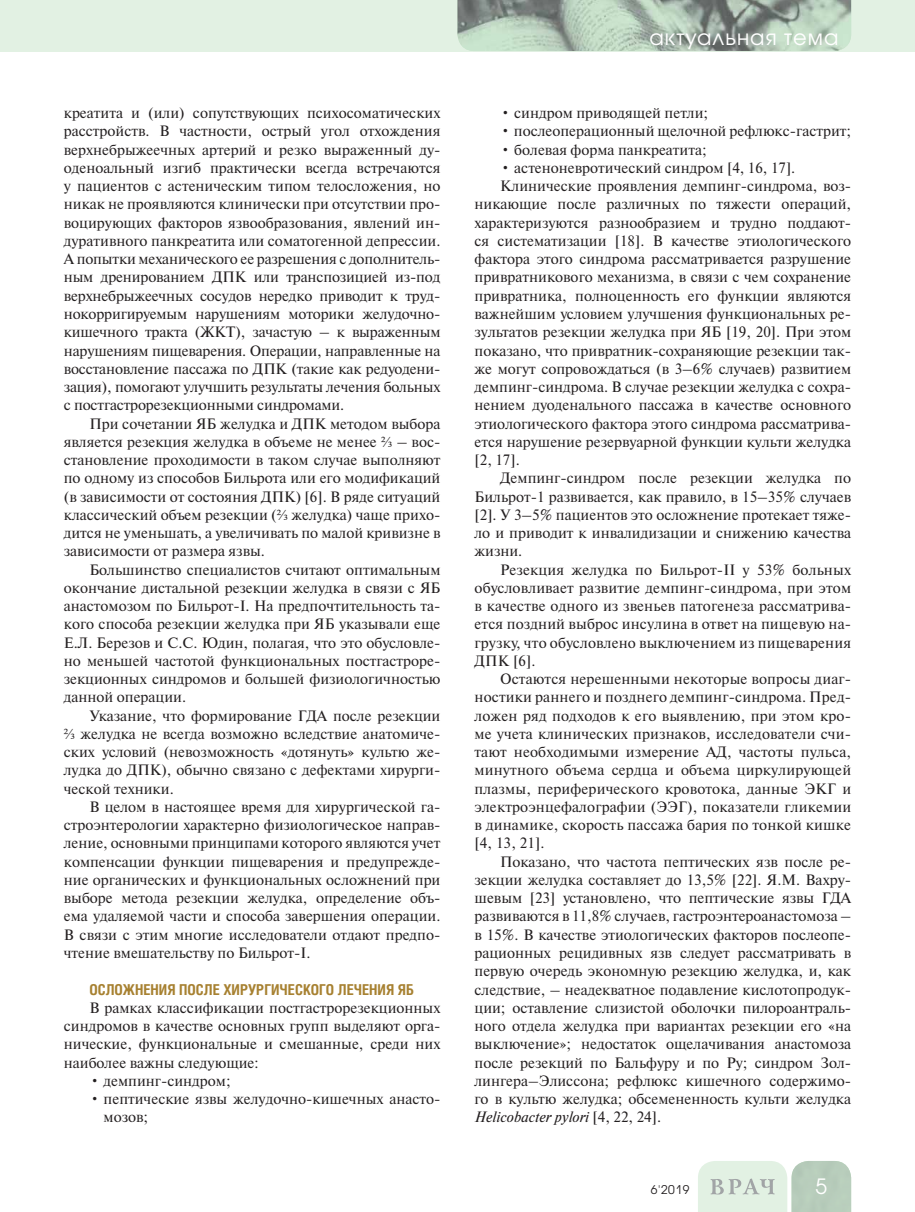
<style>
.page{position:relative;width:915px;height:1212px;background:#fff}
.page>*{position:absolute;margin:0;border:0;box-sizing:border-box;transform-origin:0 0}
.t1{font:21px "Avant Garde Gothic C";letter-spacing:.05em;color:#fff}
.t2{font:15px/18.3px "Newton C";color:#231f20;text-align:justify}
.t3{font:700 15px "Helios Cond C";color:#a78131}
.t4{font:italic 15px "Newton C";color:#231f20}
.t5{font:12px "Avant Garde Gothic C";color:#231f20}
.s1{font-family:"Times New Roman"}
.s2{font-style:normal}
</style>
<div class="page">
<div style="left:0;top:0;width:914px;height:51px;background:#e2f1e3"></div>
<svg style="left:698px;top:1161px;width:152px;height:51px;background:#d0e0d2"></svg>
<img style="left:457px;top:0;width:393px;height:51px">
<p class="t2" style="left:64px;top:105px;width:378px">креатита и (или) сопутствующих психосоматических расстройств. В частности, острый угол отхождения верхнебрыжеечных артерий и резко выраженный ду&shy;оденоальный изгиб практически всегда встречаются у пациентов с астеническим типом телосложения, но никак не проявляются клинически при отсутствии про&shy;воцирующих факторов язвообразования, явлений ин&shy;дуративного панкреатита или соматогенной депрессии.<br>А попытки механического ее разрешения с дополнитель&shy;ным дренированием ДПК или транспозицией из-под верхнебрыжеечных сосудов нередко приводит к труд&shy;нокорригируемым нарушениям моторики желудочно&shy;кишечного тракта (ЖКТ), зачастую – к выраженным нарушениям пищеварения. Операции, направленные на восстановление пассажа по ДПК (такие как редуодени&shy;зация), помогают улучшить результаты лечения больных с постгастрорезекционными синдромами.</p>
<p class="t2" style="left:64px;top:416px;width:378px;text-indent:26px">При сочетании ЯБ желудка и ДПК методом выбора является резекция желудка в объеме не менее <span class="s1">⅔</span> – вос&shy;становление проходимости в таком случае выполняют по одному из способов Бильрота или его модификаций (в зависимости от состояния ДПК) [6]. В ряде ситуаций классический объем резекции (<span class="s1">⅔</span> желудка) чаще прихо&shy;дится не уменьшать, а увеличивать по малой кривизне в зависимости от размера язвы.</p>
<p class="t2" style="left:64px;top:562px;width:378px;text-indent:26px">Большинство специалистов считают оптимальным окончание дистальной резекции желудка в связи с ЯБ анастомозом по Бильрот-I. На предпочтительность та&shy;кого способа резекции желудка при ЯБ указывали еще Е.Л. Березов и С.С. Юдин, полагая, что это обусловле&shy;но меньшей частотой функциональных постгастроре&shy;зекционных синдромов и большей физиологичностью данной операции.</p>
<p class="t2" style="left:64px;top:708px;width:378px;text-indent:26px">Указание, что формирование ГДА после резекции <span class="s1">⅔</span> желудка не всегда возможно вследствие анатомиче&shy;ских условий (невозможность «дотянуть» культю же&shy;лудка до ДПК), обычно связано с дефектами хирурги&shy;ческой техники.</p>
<p class="t2" style="left:64px;top:799px;width:378px;text-indent:26px">В целом в настоящее время для хирургической га&shy;строэнтерологии характерно физиологическое направ&shy;ление, основными принципами которого являются учет компенсации функции пищеварения и предупрежде&shy;ние органических и функциональных осложнений при выборе метода резекции желудка, определение объ&shy;ема удаляемой части и способа завершения операции.<br>В связи с этим многие исследователи отдают предпо&shy;чтение вмешательству по Бильрот-I.</p>
<p class="t3" style="left:89px;top:983px;width:326px">ОСЛОЖНЕНИЯ ПОСЛЕ ХИРУРГИЧЕСКОГО ЛЕЧЕНИЯ ЯБ</p>
<p class="t2" style="left:64px;top:1000px;width:378px;text-indent:26px">В рамках классификации постгастрорезекционных синдромов в качестве основных групп выделяют орга&shy;нические, функциональные и смешанные, среди них наиболее важны следующие:</p>
<p class="t2" style="left:89px;top:1073px;width:143px">• демпинг-синдром;</p>
<p class="t2" style="left:103px;top:1091px;width:338px;text-indent:-14px">• пептические язвы желудочно-кишечных анасто&shy;мозов;</p>
<h1 class="t1" style="left:649px;top:27px;width:190px">актуальная тема</h1>
<p class="t2" style="left:500px;top:105px;width:210px">• синдром приводящей петли;</p>
<p class="t2" style="left:500px;top:124px;width:352px">• послеоперационный щелочной рефлюкс-гастрит;</p>
<p class="t2" style="left:500px;top:142px;width:208px">• болевая форма панкреатита;</p>
<p class="t2" style="left:500px;top:160px;width:297px">• астеноневротический синдром [4, 16, 17].</p>
<p class="t2" style="left:500px;top:178px;width:352px">Клинические проявления демпинг-синдрома, воз-</p>
<p class="t2" style="left:474px;top:197px;width:378px">никающие после различных по тяжести операций,</p>
<p class="t2" style="left:474px;top:215px;width:378px">характеризуются разнообразием и трудно поддают-</p>
<p class="t2" style="left:474px;top:233px;width:378px">ся систематизации [18]. В качестве этиологического</p>
<p class="t2" style="left:474px;top:251px;width:378px">фактора этого синдрома рассматривается разрушение</p>
<p class="t2" style="left:474px;top:270px;width:378px">привратникового механизма, в связи с чем сохранение</p>
<p class="t2" style="left:474px;top:288px;width:378px">привратника, полноценность его функции являются</p>
<p class="t2" style="left:474px;top:306px;width:378px">важнейшим условием улучшения функциональных ре-</p>
<p class="t2" style="left:474px;top:324px;width:378px">зультатов резекции желудка при ЯБ [19, 20]. При этом</p>
<p class="t2" style="left:474px;top:343px;width:378px">показано, что привратник-сохраняющие резекции так-</p>
<p class="t2" style="left:474px;top:361px;width:378px">же могут сопровождаться (в 3–6% случаев) развитием</p>
<p class="t2" style="left:474px;top:379px;width:378px">демпинг-синдрома. В случае резекции желудка с сохра-</p>
<p class="t2" style="left:474px;top:397px;width:378px">нением дуоденального пассажа в качестве основного</p>
<p class="t2" style="left:474px;top:416px;width:378px">этиологического фактора этого синдрома рассматрива-</p>
<p class="t2" style="left:474px;top:434px;width:378px">ется нарушение резервуарной функции культи желудка</p>
<p class="t2" style="left:474px;top:452px;width:47px">[2, 17].</p>
<p class="t2" style="left:500px;top:470px;width:352px">Демпинг-синдром после резекции желудка по</p>
<p class="t2" style="left:474px;top:489px;width:378px">Бильрот-1 развивается, как правило, в 15–35% случаев</p>
<p class="t2" style="left:474px;top:507px;width:378px">[2]. У 3–5% пациентов это осложнение протекает тяже-</p>
<p class="t2" style="left:474px;top:525px;width:378px">ло и приводит к инвалидизации и снижению качества</p>
<p class="t2" style="left:474px;top:544px;width:49px">жизни.</p>
<p class="t2" style="left:500px;top:562px;width:352px">Резекция желудка по Бильрот-II у 53% больных</p>
<p class="t2" style="left:474px;top:580px;width:378px">обусловливает развитие демпинг-синдрома, при этом</p>
<p class="t2" style="left:474px;top:598px;width:378px">в качестве одного из звеньев патогенеза рассматрива-</p>
<p class="t2" style="left:474px;top:617px;width:378px">ется поздний выброс инсулина в ответ на пищевую на-</p>
<p class="t2" style="left:474px;top:635px;width:378px">грузку, что обусловлено выключением из пищеварения</p>
<p class="t2" style="left:474px;top:653px;width:63px">ДПК [6].</p>
<p class="t2" style="left:500px;top:671px;width:352px">Остаются нерешенными некоторые вопросы диаг-</p>
<p class="t2" style="left:474px;top:690px;width:378px">ностики раннего и позднего демпинг-синдрома. Пред-</p>
<p class="t2" style="left:474px;top:708px;width:378px">ложен ряд подходов к его выявлению, при этом кро-</p>
<p class="t2" style="left:474px;top:726px;width:378px">ме учета клинических признаков, исследователи счи-</p>
<p class="t2" style="left:474px;top:744px;width:378px">тают необходимыми измерение АД, частоты пульса,</p>
<p class="t2" style="left:474px;top:763px;width:378px">минутного объема сердца и объема циркулирующей</p>
<p class="t2" style="left:474px;top:781px;width:378px">плазмы, периферического кровотока, данные ЭКГ и</p>
<p class="t2" style="left:474px;top:799px;width:378px">электроэнцефалографии (ЭЭГ), показатели гликемии</p>
<p class="t2" style="left:474px;top:817px;width:378px">в динамике, скорость пассажа бария по тонкой кишке</p>
<p class="t2" style="left:474px;top:836px;width:72px">[4, 13, 21].</p>
<p class="t2" style="left:500px;top:854px;width:352px">Показано, что частота пептических язв после ре-</p>
<p class="t2" style="left:474px;top:872px;width:378px">зекции желудка составляет до 13,5% [22]. Я.М. Вахру-</p>
<p class="t2" style="left:474px;top:890px;width:378px">шевым [23] установлено, что пептические язвы ГДА</p>
<p class="t2" style="left:474px;top:909px;width:378px">развиваются в 11,8% случаев, гастроэнтероанастомоза –</p>
<p class="t2" style="left:474px;top:927px;width:378px">в 15%. В качестве этиологических факторов послеопе-</p>
<p class="t2" style="left:474px;top:945px;width:378px">рационных рецидивных язв следует рассматривать в</p>
<p class="t2" style="left:474px;top:963px;width:378px">первую очередь экономную резекцию желудка, и, как</p>
<p class="t2" style="left:474px;top:982px;width:378px">следствие, – неадекватное подавление кислотопродук-</p>
<p class="t2" style="left:474px;top:1000px;width:378px">ции; оставление слизистой оболочки пилороантраль-</p>
<p class="t2" style="left:474px;top:1018px;width:378px">ного отдела желудка при вариантах резекции его «на</p>
<p class="t2" style="left:474px;top:1036px;width:378px">выключение»; недостаток ощелачивания анастомоза</p>
<p class="t2" style="left:474px;top:1055px;width:378px">после резекций по Бальфуру и по Ру; синдром Зол-</p>
<p class="t2" style="left:474px;top:1073px;width:378px">лингера–Элиссона; рефлюкс кишечного содержимо-</p>
<p class="t2" style="left:474px;top:1091px;width:378px">го в культю желудка; обсемененность культи желудка</p>
<p class="t4" style="left:474px;top:1111px;width:188px">Helicobacter pylori <span class="s2">[4, 22, 24].</span></p>
<p class="t5" style="left:650px;top:1184px;width:40px">6'2019</p>
<h1 class="t1" style="left:815px;top:1177px;width:13px">5</h1>
</div>
